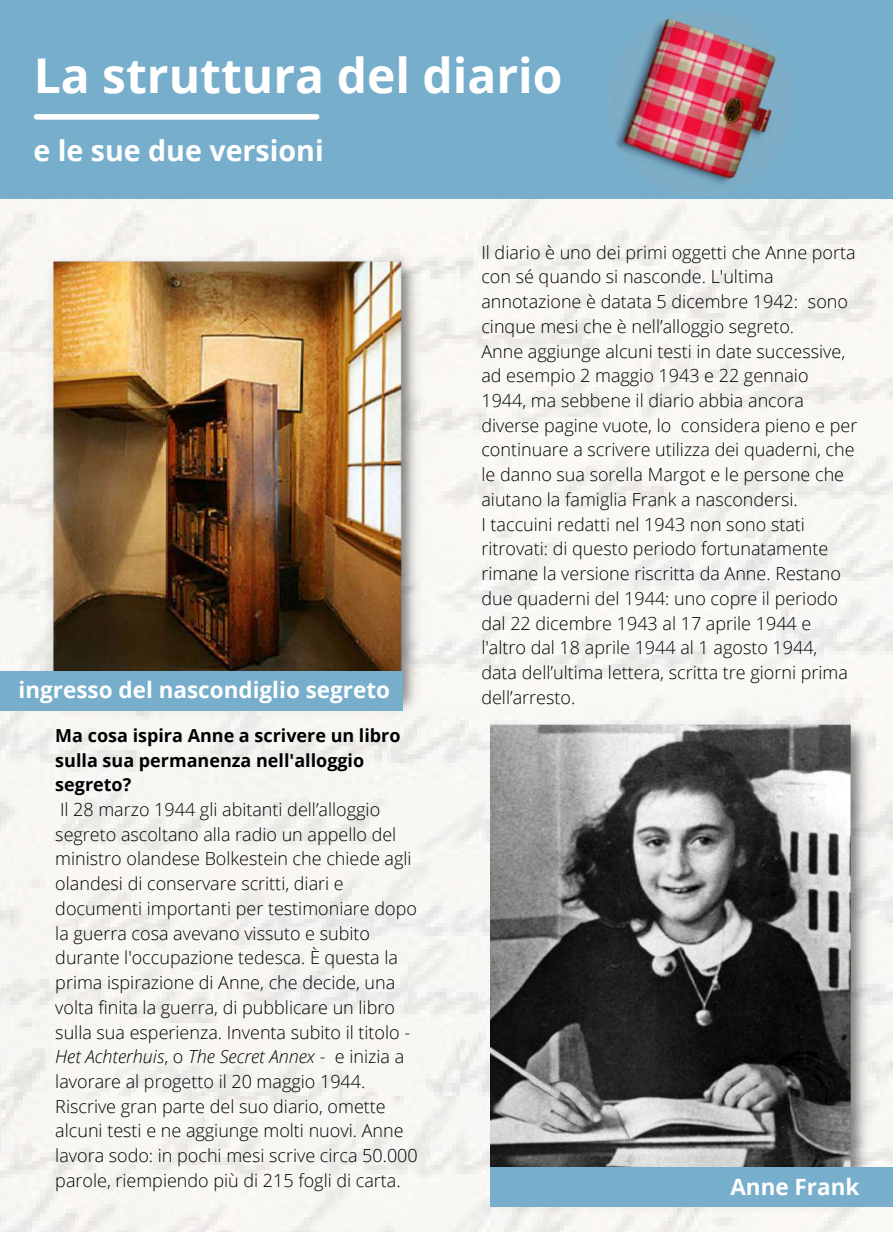
<style>
.page{position:relative;width:893px;height:1233px;background:#fff}
.page>*{position:absolute;margin:0;border:0;box-sizing:border-box;transform-origin:0 0}
.t1{font:700 48px "Open Sans";color:#fff}
.t2{font:700 28.65px "Open Sans";color:#fff}
.t3{font:700 22.5px "Open Sans";color:#fff}
.t4{font:300 18px/24.8px "Open Sans";color:#000}
.t5{font:700 18px/24.8px "Open Sans";color:#000}
.s1{font-style:italic}
</style>
<div class="page">
<img style="left:0;top:199px;width:892px;height:1033px">
<div style="left:0;top:0;width:892px;height:199px;background:#77aecb"></div>
<img style="left:595px;top:16px;width:210px;height:192px">
<div style="left:37px;top:114px;width:279px;height:6px;background:#fff"></div>
<img style="left:490px;top:716px;width:384px;height:498px">
<img style="left:43px;top:253px;width:381px;height:466px">
<div style="left:0;top:671px;width:402px;height:39px;background:#77aecb"></div>
<div style="left:490px;top:1168px;width:402px;height:39px;background:#77aecb"></div>
<h1 class="t1" style="left:34px;top:41px;width:530px">La struttura del diario</h1>
<h2 class="t2" style="left:33px;top:130px;width:292px">e le sue due versioni</h2>
<p class="t3" style="left:19px;top:674px;width:373px">ingresso del nascondiglio segreto</p>
<p class="t5" style="left:55px;top:722px;width:347px">Ma cosa ispira Anne a scrivere un libro sulla sua permanenza nell'alloggio segreto?</p>
<p class="t4" style="left:55px;top:797px;width:364px">Il 28 marzo 1944 gli abitanti dell’alloggio segreto ascoltano alla radio un appello del ministro olandese Bolkestein che chiede agli olandesi di conservare scritti, diari e documenti importanti per testimoniare dopo la guerra cosa avevano vissuto e subito durante l'occupazione tedesca. È questa la prima ispirazione di Anne, che decide, una volta finita la guerra, di pubblicare un libro sulla sua esperienza. Inventa subito il titolo - <span class="s1">Het Achterhuis</span>, o <span class="s1">The Secret Annex</span> - e inizia a lavorare al progetto il 20 maggio 1944.<br>Riscrive gran parte del suo diario, omette alcuni testi e ne aggiunge molti nuovi. Anne lavora sodo: in pochi mesi scrive circa 50.000 parole, riempiendo più di 215 fogli di carta.</p>
<p class="t4" style="left:481px;top:239px;width:377px">Il diario è uno dei primi oggetti che Anne porta con sé quando si nasconde. L'ultima annotazione è datata 5 dicembre 1942: sono cinque mesi che è nell’alloggio segreto.<br>Anne aggiunge alcuni testi in date successive, ad esempio 2 maggio 1943 e 22 gennaio 1944, ma sebbene il diario abbia ancora diverse pagine vuote, lo considera pieno e per continuare a scrivere utilizza dei quaderni, che le danno sua sorella Margot e le persone che aiutano la famiglia Frank a nascondersi.<br>I taccuini redatti nel 1943 non sono stati ritrovati: di questo periodo fortunatamente rimane la versione riscritta da Anne. Restano due quaderni del 1944: uno copre il periodo dal 22 dicembre 1943 al 17 aprile 1944 e l'altro dal 18 aprile 1944 al 1 agosto 1944, data dell’ultima lettera, scritta tre giorni prima dell’arresto.</p>
<p class="t3" style="left:730px;top:1171px;width:130px">Anne Frank</p>
</div>
